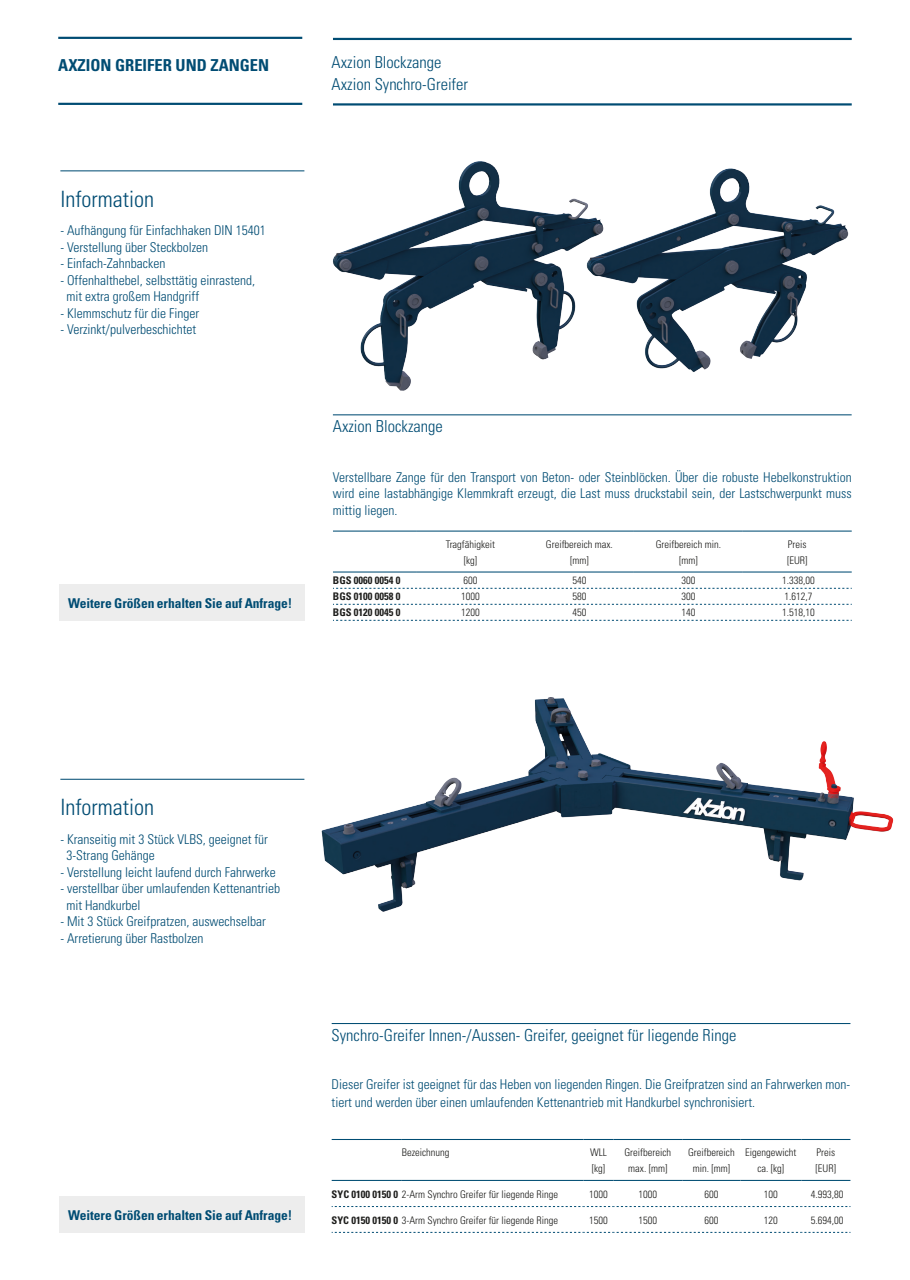
<style>
.page{position:relative;width:910px;height:1280px;background:#fff}
.page>*{position:absolute;margin:0;border:0;box-sizing:border-box;transform-origin:0 0}
.t1{font:300 condensed 22.5px "Univers";color:#004c73}
.t2{font:300 condensed 16.5px/22.5px "Univers";color:#004c73}
.t3{font:700 condensed 16.5px "Univers";color:#004c73}
.t4{font:300 condensed 13.5px/16.5px "Univers";color:#004c73}
.t5{font:700 condensed 13.5px "Univers";letter-spacing:-.005em;color:#004c73}
.t6{font:300 condensed 10.5px/16.5px "Univers";color:#1d1d1b;text-align:center}
.t7{font:700 condensed 10.5px "Univers";color:#1d1d1b}
.s1{font-weight:700}
</style>
<div class="page">
<hr style="left:60px;top:779px;width:244px;height:1px;background:#004c73">
<hr style="left:60px;top:170px;width:244px;height:1px;background:#004c73">
<hr style="left:332px;top:1023px;width:518px;height:1px;background:#004c73">
<hr style="left:333px;top:38px;width:519px;height:2px;background:#004c73">
<hr style="left:333px;top:103px;width:519px;height:3px;background:#004c73">
<hr style="left:402px;top:1139px;width:182px;height:1px;background:#004c73">
<svg style="left:584px;top:1139px;width:29px;height:1px"></svg>
<hr style="left:613px;top:1139px;width:69px;height:1px;background:#004c73">
<hr style="left:682px;top:1139px;width:58px;height:1px;background:#004c73">
<hr style="left:740px;top:1139px;width:61px;height:1px;background:#004c73">
<hr style="left:801px;top:1139px;width:49px;height:1px;background:#004c73">
<hr style="left:402px;top:1180px;width:182px;height:1px;background:#004c73">
<svg style="left:584px;top:1180px;width:29px;height:1px"></svg>
<hr style="left:613px;top:1180px;width:69px;height:1px;background:#004c73">
<hr style="left:682px;top:1180px;width:58px;height:1px;background:#004c73">
<hr style="left:740px;top:1180px;width:61px;height:1px;background:#004c73">
<hr style="left:801px;top:1180px;width:49px;height:1px;background:#004c73">
<svg style="left:332px;top:1206px;width:518px;height:1px"></svg>
<svg style="left:332px;top:1232px;width:518px;height:1px"></svg>
<hr style="left:332px;top:1139px;width:70px;height:1px;background:#004c73">
<hr style="left:332px;top:1180px;width:70px;height:1px;background:#004c73">
<div style="left:59px;top:1197px;width:245px;height:36px;background:#ededed"></div>
<hr style="left:58px;top:37px;width:244px;height:2px;background:#004c73">
<hr style="left:58px;top:103px;width:244px;height:2px;background:#004c73">
<img style="left:304px;top:608px;width:590px;height:304px">
<hr style="left:333px;top:414px;width:519px;height:1px;background:#004c73">
<hr style="left:416px;top:531px;width:109px;height:1px;background:#004c73">
<hr style="left:525px;top:531px;width:109px;height:1px;background:#004c73">
<hr style="left:634px;top:531px;width:109px;height:1px;background:#004c73">
<hr style="left:743px;top:531px;width:109px;height:1px;background:#004c73">
<hr style="left:416px;top:571px;width:109px;height:1px;background:#004c73">
<hr style="left:525px;top:571px;width:109px;height:1px;background:#004c73">
<hr style="left:634px;top:571px;width:109px;height:1px;background:#004c73">
<hr style="left:743px;top:571px;width:109px;height:1px;background:#004c73">
<svg style="left:333px;top:588px;width:519px;height:1px"></svg>
<svg style="left:333px;top:604px;width:519px;height:1px"></svg>
<svg style="left:333px;top:620px;width:519px;height:1px"></svg>
<hr style="left:333px;top:531px;width:83px;height:1px;background:#004c73">
<hr style="left:333px;top:571px;width:83px;height:1px;background:#004c73">
<img style="left:333px;top:161px;width:202px;height:230px">
<img style="left:535px;top:168px;width:314px;height:204px">
<div style="left:59px;top:585px;width:245px;height:36px;background:#ededed"></div>
<p class="t3" style="left:58px;top:55px;width:212px">AXZION GREIFER UND ZANGEN</p>
<p class="t2" style="left:332px;top:51px;width:138px">Axzion Blockzange<br>Axzion Synchro-Greifer</p>
<h1 class="t1" style="left:60px;top:185px;width:95px">Information</h1>
<p class="t4" style="left:60px;top:222px;width:207px">- Aufhängung für Einfachhaken DIN 15401</p>
<p class="t4" style="left:60px;top:239px;width:149px">- Verstellung über Steckbolzen</p>
<p class="t4" style="left:60px;top:255px;width:106px">- Einfach-Zahnbacken</p>
<p class="t4" style="left:66px;top:272px;width:190px;text-indent:-6px">- Offenhalthebel, selbsttätig einrastend, mit extra großem Handgriff</p>
<p class="t4" style="left:60px;top:305px;width:140px">- Klemmschutz für die Finger</p>
<p class="t4" style="left:60px;top:321px;width:137px">- Verzinkt/pulverbeschichtet</p>
<p class="t5" style="left:68px;top:595px;width:226px">Weitere Größen erhalten Sie auf Anfrage!</p>
<p class="t2" style="left:333px;top:415px;width:111px">Axzion Blockzange</p>
<p class="t4" style="left:333px;top:469px;width:520px;text-align:justify">Verstellbare Zange für den Transport von Beton- oder Steinblöcken. Über die robuste Hebelkonstruktion wird eine lastabhängige Klemmkraft erzeugt, die Last muss druckstabil sein, der Lastschwerpunkt muss mittig liegen.</p>
<p class="t6" style="left:446px;top:536px;width:51px">Tragfähigkeit [kg]</p>
<p class="t6" style="left:546px;top:536px;width:69px">Greifbereich max. [mm]</p>
<p class="t6" style="left:656px;top:536px;width:67px">Greifbereich min. [mm]</p>
<p class="t6" style="left:787px;top:536px;width:22px;text-align:left">Preis [EUR]</p>
<p class="t7" style="left:333px;top:574px;width:69px">BGS 0060 0054 0</p>
<p class="t6" style="left:464px;top:572px;width:15px">600</p>
<p class="t6" style="left:572px;top:572px;width:15px">540</p>
<p class="t6" style="left:681px;top:572px;width:15px">300</p>
<p class="t6" style="left:782px;top:572px;width:34px">1.338,00</p>
<p class="t7" style="left:333px;top:590px;width:69px">BGS 0100 0058 0</p>
<p class="t6" style="left:461px;top:588px;width:20px">1000</p>
<p class="t6" style="left:572px;top:588px;width:15px">580</p>
<p class="t6" style="left:681px;top:588px;width:15px">300</p>
<p class="t6" style="left:784px;top:588px;width:29px">1.612,7</p>
<p class="t7" style="left:333px;top:606px;width:69px">BGS 0120 0045 0</p>
<p class="t6" style="left:461px;top:604px;width:20px">1200</p>
<p class="t6" style="left:572px;top:604px;width:15px">450</p>
<p class="t6" style="left:681px;top:604px;width:15px">140</p>
<p class="t6" style="left:782px;top:604px;width:34px">1.518,10</p>
<h1 class="t1" style="left:60px;top:793px;width:95px">Information</h1>
<p class="t4" style="left:66px;top:831px;width:203px;text-indent:-6px">- Kranseitig mit 3 Stück VLBS, geeignet für<br>3-Strang Gehänge</p>
<p class="t4" style="left:60px;top:864px;width:217px">- Verstellung leicht laufend durch Fahrwerke</p>
<p class="t4" style="left:66px;top:880px;width:215px;text-indent:-6px">- verstellbar über umlaufenden Kettenantrieb mit Handkurbel</p>
<p class="t4" style="left:60px;top:913px;width:207px">- Mit 3 Stück Greifpratzen, auswechselbar</p>
<p class="t4" style="left:60px;top:930px;width:145px">- Arretierung über Rastbolzen</p>
<p class="t2" style="left:332px;top:1024px;width:406px">Synchro-Greifer Innen-/Aussen- Greifer, geeignet für liegende Ringe</p>
<p class="t4" style="left:332px;top:1075px;width:520px;line-height:18px">Dieser Greifer ist geeignet für das Heben von liegenden Ringen. Die Greifpratzen sind an Fahrwerken mon&shy;tiert und werden über einen umlaufenden Kettenantrieb mit Handkurbel synchronisiert.</p>
<p class="t6" style="left:402px;top:1144px;width:49px">Bezeichnung</p>
<p class="t6" style="left:590px;top:1144px;width:18px;text-align:left">WLL [kg]</p>
<p class="t6" style="left:624px;top:1144px;width:48px">Greifbereich max. [mm]</p>
<p class="t6" style="left:688px;top:1144px;width:48px">Greifbereich min. [mm]</p>
<p class="t6" style="left:745px;top:1144px;width:53px">Eigengewicht ca. [kg]</p>
<p class="t6" style="left:816px;top:1144px;width:22px;text-align:left">Preis [EUR]</p>
<p class="t6" style="left:332px;top:1186px;width:228px"><span class="s1">SYC 0100 0150 0</span> 2-Arm Synchro Greifer für liegende Ringe</p>
<p class="t6" style="left:589px;top:1186px;width:20px">1000</p>
<p class="t6" style="left:638px;top:1186px;width:20px">1000</p>
<p class="t6" style="left:704px;top:1186px;width:15px">600</p>
<p class="t6" style="left:764px;top:1186px;width:15px">100</p>
<p class="t6" style="left:811px;top:1186px;width:34px">4.993,80</p>
<p class="t5" style="left:68px;top:1207px;width:226px">Weitere Größen erhalten Sie auf Anfrage!</p>
<p class="t6" style="left:332px;top:1212px;width:228px"><span class="s1">SYC 0150 0150 0</span> 3-Arm Synchro Greifer für liegende Ringe</p>
<p class="t6" style="left:589px;top:1212px;width:20px">1500</p>
<p class="t6" style="left:638px;top:1212px;width:20px">1500</p>
<p class="t6" style="left:704px;top:1212px;width:15px">600</p>
<p class="t6" style="left:764px;top:1212px;width:15px">120</p>
<p class="t6" style="left:811px;top:1212px;width:34px">5.694,00</p>
</div>
